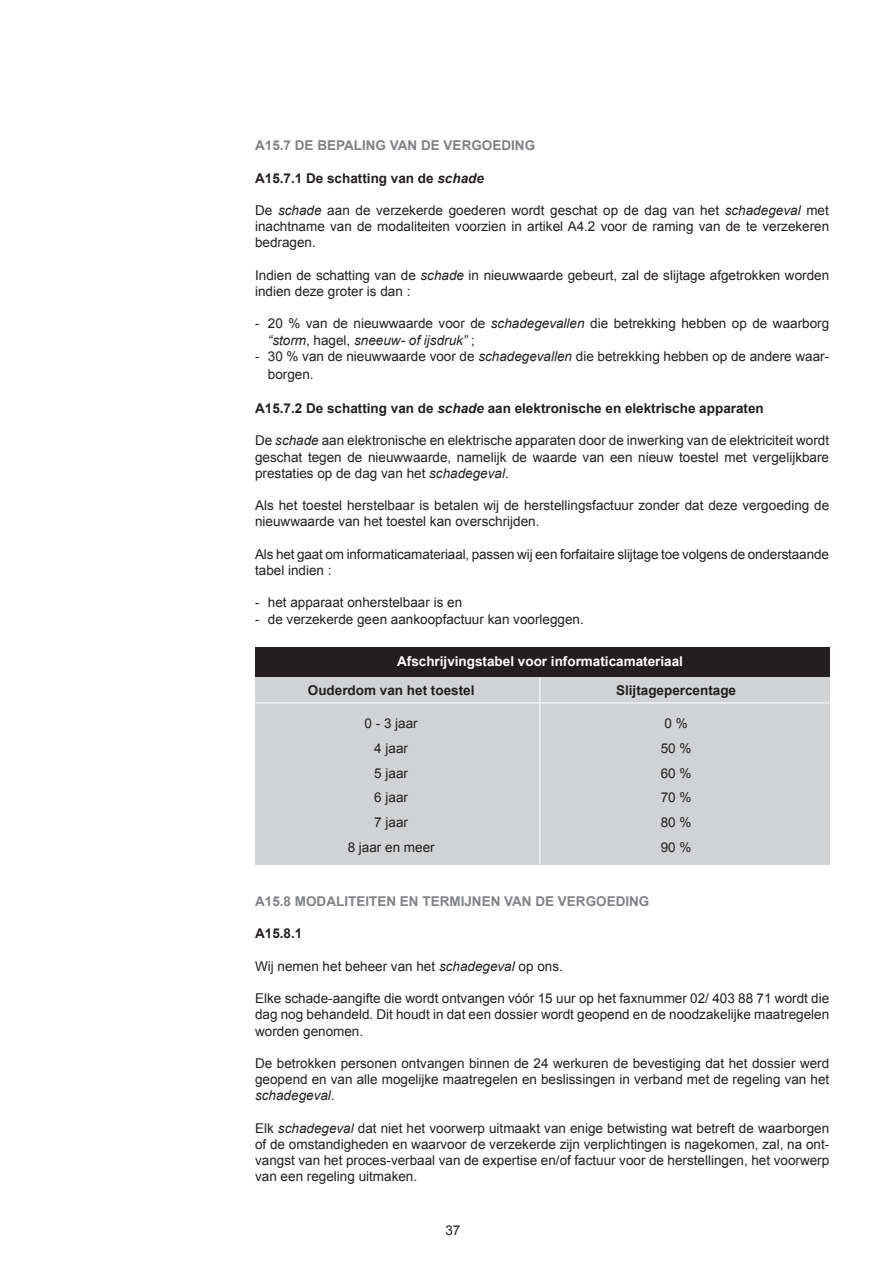
<style>
.page{position:relative;width:893px;height:1263px;background:#fff}
.page>*{position:absolute;margin:0;border:0;box-sizing:border-box;transform-origin:0 0}
.t1{font:13.5px/16.2px "Arial";color:#231f20;text-align:justify}
.t2{font:700 13.5px "Arial";color:#231f20}
.t3{font:700 13.5px "Arial";color:#808285}
.t4{font:700 13.5px "Arial";color:#fff}
.s1{font-style:italic}
</style>
<div class="page">
<div style="left:255px;top:647px;width:574px;height:30px;background:#231f20"></div>
<div style="left:255px;top:677px;width:574px;height:187px;background:#d1d2d4"></div>
<hr style="left:540px;top:677px;width:1px;height:187px;background:#fff">
<hr style="left:255px;top:703px;width:574px;height:1px;background:#fff">
<p class="t3" style="left:255px;top:136px;width:91px">A15.7 De bepal</p>
<p class="t3" style="left:362px;top:136px;width:175px">ing van de vergoeding</p>
<p class="t2" style="left:255px;top:169px;width:230px">A15.7.1 De schatting van de <span class="s1">schade</span></p>
<p class="t1" style="left:255px;top:202px;width:576px">De <span class="s1">schade</span> aan de verzekerde goederen wordt geschat op de dag van het <span class="s1">schadegeval</span> met inachtname van de modaliteiten voorzien in artikel A4.2 voor de raming van de te verzekeren bedragen.</p>
<p class="t1" style="left:255px;top:267px;width:576px">Indien de schatting van de <span class="s1">schade</span> in nieuwwaarde gebeurt, zal de slijtage afgetrokken worden indien deze groter is dan :</p>
<p class="t1" style="left:268px;top:316px;width:563px;text-indent:-13px">- 20 % van de nieuwwaarde voor de <span class="s1">schadegevallen</span> die betrekking hebben op de waarborg <span class="s1">“storm</span>, hagel, <span class="s1">sneeuw- of ijsdruk”</span> ;</p>
<p class="t1" style="left:268px;top:347px;width:563px;line-height:18px;text-indent:-13px">- 30 % van de nieuwwaarde voor de <span class="s1">schadegevallen</span> die betrekking hebben op de andere waar&shy;borgen.</p>
<p class="t2" style="left:255px;top:399px;width:510px">A15.7.2 De schatting van de <span class="s1">schade</span> aan elektronische en elektrische apparaten</p>
<p class="t1" style="left:255px;top:433px;width:576px">De <span class="s1">schade</span> aan elektronische en elektrische apparaten door de inwerking van de elektriciteit wordt geschat tegen de nieuwwaarde, namelijk de waarde van een nieuw toestel met vergelijkbare prestaties op de dag van het <span class="s1">schadegeval</span>.</p>
<p class="t1" style="left:255px;top:497px;width:576px">Als het toestel herstelbaar is betalen wij de herstellingsfactuur zonder dat deze vergoeding de nieuwwaarde van het toestel kan overschrijden.</p>
<p class="t1" style="left:255px;top:546px;width:575px">Als het gaat om informaticamateriaal, passen wij een forfaitaire slijtage toe volgens de onderstaande tabel indien :</p>
<p class="t1" style="left:255px;top:595px;width:209px">- het apparaat onherstelbaar is en</p>
<p class="t1" style="left:255px;top:611px;width:330px">- de verzekerde geen aankoopfactuur kan voorleggen.</p>
<p class="t4" style="left:397px;top:652px;width:287px">Afschrijvingstabel voor informaticamateriaal</p>
<p class="t2" style="left:308px;top:682px;width:168px">Ouderdom van het toestel</p>
<p class="t2" style="left:616px;top:682px;width:122px">S lijtagepercentage</p>
<p class="t1" style="left:364px;top:715px;width:55px">0 - 3 jaar</p>
<p class="t1" style="left:664px;top:715px;width:25px">0 %</p>
<p class="t1" style="left:374px;top:740px;width:35px">4 jaar</p>
<p class="t1" style="left:661px;top:740px;width:32px">50 %</p>
<p class="t1" style="left:374px;top:765px;width:35px">5 jaar</p>
<p class="t1" style="left:661px;top:765px;width:32px">60 %</p>
<p class="t1" style="left:374px;top:790px;width:35px">6 jaar</p>
<p class="t1" style="left:661px;top:790px;width:32px">70 %</p>
<p class="t1" style="left:374px;top:814px;width:35px">7 jaar</p>
<p class="t1" style="left:661px;top:814px;width:32px">80 %</p>
<p class="t1" style="left:348px;top:839px;width:89px">8 jaar en meer</p>
<p class="t1" style="left:661px;top:839px;width:32px">90 %</p>
<p class="t3" style="left:255px;top:892px;width:51px">A15.8 Modal</p>
<p class="t3" style="left:344px;top:892px;width:307px">iteiten en termij nen van de vergoeding</p>
<p class="t2" style="left:255px;top:924px;width:49px">A15.8.1</p>
<p class="t1" style="left:255px;top:958px;width:309px">Wij nemen het beheer van het <span class="s1">schadegeval</span> op ons.</p>
<p class="t1" style="left:255px;top:990px;width:576px">Elke schade-aangifte die wordt ontvangen vóór 15 uur op het faxnummer 02/ 403 88 71 wordt die dag nog behandeld. Dit houdt in dat een dossier wordt geopend en de noodzakelijke maatregelen worden genomen.</p>
<p class="t1" style="left:255px;top:1055px;width:576px">De betrokken personen ontvangen binnen de 24 werkuren de bevestiging dat het dossier werd geopend en van alle mogelijke maatregelen en beslissingen in verband met de regeling van het <span class="s1">schadegeval</span>.</p>
<p class="t1" style="left:255px;top:1120px;width:576px">Elk <span class="s1">schadegeval</span> dat niet het voorwerp uitmaakt van enige betwisting wat betreft de waarborgen of de omstandigheden en waarvoor de verzekerde zijn verplichtingen is nagekomen, zal, na ont&shy;vangst van het proces-verbaal van de expertise en/of factuur voor de herstellingen, het voorwerp van een regeling uitmaken.</p>
<p class="t1" style="left:445px;top:1222px;width:17px">37</p>
</div>
